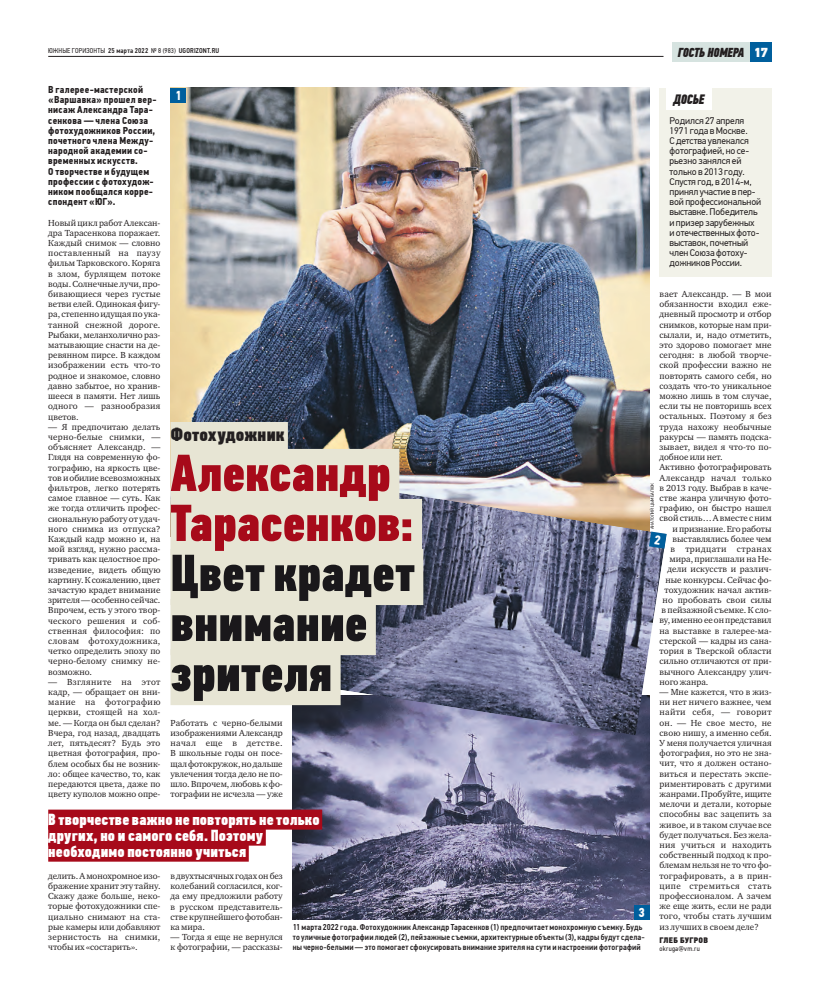
<style>
.page{position:relative;width:820px;height:993px;background:#fff}
.page>*{position:absolute;margin:0;border:0;box-sizing:border-box;transform-origin:0 0}
.t1{font:52px/50px "PF Din Text Comp Pro X Black";letter-spacing:.005em;color:#1a181b}
.t2{font:52px/50px "PF Din Text Comp Pro X Black";color:#a70a1a}
.t3{font:19px "PF Din Text Comp Pro X Black";letter-spacing:.01em;color:#231f20}
.t4{font:16px/16px "PF Din Text Comp Pro X Black";letter-spacing:.01em;color:#fff}
.t5{font:italic 13.6px "PF Din Text Comp Pro X Black";letter-spacing:-.015em;color:#231f20}
.t6{font:italic 13px "PF Din Text Comp Pro X Black";letter-spacing:-.015em;color:#231f20}
.t7{font:700 13px "PF Din Text Cond Pro";color:#fff}
.t8{font:700 10px/10.2px "PF Din Text Cond Pro";letter-spacing:.025em;color:#231f20}
.t9{font:9.6px/10.2px "PF Din Text Pro";letter-spacing:-.01em;color:#231f20}
.t10{font:9px/10.2px "Charter ITC";letter-spacing:.005em;color:#231f20;text-align:justify}
.t11{font:9px "Charter ITC";letter-spacing:.025em;color:#231f20}
.t12{font:9px "Charter ITC";letter-spacing:.04em;color:#231f20}
.t13{font:500 8.5px/10.2px "PF Din Text Cond Pro";letter-spacing:.02em;color:#231f20}
.t14{font:8px "PF Din Text Cond Pro X Black";letter-spacing:.03em;color:#231f20}
.t15{font:500 7px "PF Din Text Cond Pro";letter-spacing:.02em;color:#231f20}
.t16{font:7px "PF Din Text Cond Pro";letter-spacing:.04em;color:#231f20}
.t17{font:4.5px "PF Din Text Pro";letter-spacing:-.01em;color:#231f20}
.s1{font-weight:400}
.s2{font-family:"PF Din Text Pro";font-weight:900;font-style:normal;color:#fff}
</style>
<div class="page">
<hr style="left:48px;top:56px;width:615px;height:1px;background:#231f20">
<div style="left:671px;top:43px;width:78px;height:19px;background:#d6e3e0"></div>
<div style="left:749px;top:43px;width:22px;height:19px;background:#005f9d"></div>
<img style="left:170px;top:88px;width:479px;height:398px">
<div style="left:170px;top:422px;width:118px;height:27px;background:#e7e5d4"></div>
<img style="left:292px;top:705px;width:357px;height:214px">
<img style="left:329px;top:486px;width:336px;height:249px">
<div style="left:170px;top:449px;width:229px;height:56px;background:#e7e5d4"></div>
<div style="left:170px;top:499px;width:252px;height:56px;background:#e7e5d4"></div>
<div style="left:170px;top:549px;width:253px;height:56px;background:#e7e5d4"></div>
<div style="left:170px;top:599px;width:206px;height:56px;background:#e7e5d4"></div>
<div style="left:170px;top:649px;width:170px;height:56px;background:#e7e5d4"></div>
<div style="left:659px;top:88px;width:112px;height:188px;background:#f2f2e9"></div>
<div style="left:666px;top:88px;width:45px;height:22px;background:#fff"></div>
<div style="left:48px;top:809px;width:274px;height:20px;background:#a70a1a"></div>
<div style="left:48px;top:825px;width:218px;height:20px;background:#a70a1a"></div>
<div style="left:48px;top:841px;width:201px;height:20px;background:#a70a1a"></div>
<div style="left:170px;top:88px;width:16px;height:15px;background:#005f9d"></div>
<div style="left:633px;top:904px;width:16px;height:15px;background:#005f9d"></div>
<svg style="left:648px;top:531px;width:18px;height:17px"></svg>
<p class="t15" style="left:48px;top:47px;width:172px"><span class="s1">ЮЖНЫЕ ГОРИЗОНТЫ</span> 25 марта 2022 <span class="s1">№ 8 (983)</span> UGORIZONT.RU</p>
<p class="t8" style="left:48px;top:85px;width:110px">В галерее-мастерской «Варшавка» прошел вер&shy;нисаж Александра Тара&shy;сенкова — члена Союза фотохудожников России, почетного члена Между&shy;народной академии со&shy;временных искусств.<br>О творчестве и будущем профессии с фотохудож&shy;ником пообщался корре&shy;спондент «ЮГ».</p>
<p class="t10" style="left:48px;top:217px;width:114px">Новый цикл работ Алексан&shy;дра Тарасенкова поражает.<br>Каждый снимок — словно поставленный на паузу фильм Тарковского. Коряга в злом, бурлящем потоке воды. Солнечные лучи, про&shy;бивающиеся через густые ветви елей. Одинокая фигу&shy;ра, степенно идущая по ука&shy;танной снежной дороге.<br>Рыбаки, меланхолично раз&shy;матывающие снасти на де&shy;ревянном пирсе. В каждом изображении есть что-то родное и знакомое, словно давно забытое, но хранив&shy;шееся в памяти. Нет лишь одного — разнообразия цветов.</p>
<p class="t10" style="left:48px;top:421px;width:114px">— Я предпочитаю делать черно-белые снимки, — объясняет Александр. — Глядя на современную фо&shy;тографию, на яркость цве&shy;тов и обилие всевозможных фильтров, легко потерять самое главное — суть. Как же тогда отличить профес&shy;сиональную работу от удач&shy;ного снимка из отпуска?<br>Каждый кадр можно и, на мой взгляд, нужно рассма&shy;тривать как целостное про&shy;изведение, видеть общую картину. К сожалению, цвет зачастую крадет внимание зрителя — особенно сейчас.<br>Впрочем, есть у этого твор&shy;ческого решения и соб&shy;ственная философия: по словам фотохудожника, четко определить эпоху по черно-белому снимку не&shy;возможно.</p>
<p class="t10" style="left:48px;top:676px;width:114px">— Взгляните на этот кадр, — обращает он вни&shy;мание на фотографию церкви, стоящей на хол&shy;ме. — Когда он был сделан?<br>Вчера, год назад, двадцать лет, пятьдесят? Будь это цветная фотография, про&shy;блем особых бы не возник&shy;ло: общее качество, то, как передаются цвета, даже по цвету куполов можно опре-</p>
<h3 class="t6" style="left:677px;top:47px;width:92px">ГОСТЬ НОМЕРА <span class="s2">17</span></h3>
<h3 class="t7" style="left:175px;top:90px;width:8px">1</h3>
<h3 class="t5" style="left:673px;top:94px;width:32px">ДОСЬЕ</h3>
<p class="t9" style="left:669px;top:116px;width:93px">Родился 27 апреля<br>1971 года вМоскве.<br>Сдетства увлекался фотографией, но се&shy;рьезно занялся ей только в 2013 году.<br>Спустя год, в 2014-м, принял участие в пер&shy;вой профессиональной выставке. Победитель и призер зарубежных и отечественныхфото&shy;выставок, почетный член Союзафотоху&shy;дожниковРоссии.</p>
<p class="t10" style="left:659px;top:288px;width:114px">вает Александр. — В мои</p>
<p class="t10" style="left:659px;top:299px;width:114px">обязанности входил еже-</p>
<p class="t10" style="left:659px;top:309px;width:113px">дневный просмотр и отбор</p>
<p class="t10" style="left:659px;top:319px;width:114px">снимков, которые нам при-</p>
<p class="t10" style="left:659px;top:329px;width:114px">сылали, и, надо отметить,</p>
<p class="t10" style="left:659px;top:339px;width:113px">это здорово помогает мне</p>
<p class="t10" style="left:659px;top:350px;width:113px">сегодня: в любой творче-</p>
<p class="t10" style="left:659px;top:360px;width:114px">ской профессии важно не</p>
<p class="t10" style="left:659px;top:370px;width:113px">повторять самого себя, но</p>
<p class="t10" style="left:659px;top:380px;width:113px">создать что-то уникальное</p>
<p class="t10" style="left:659px;top:390px;width:113px">можно лишь в том случае,</p>
<p class="t10" style="left:659px;top:401px;width:113px">если ты не повторишь всех</p>
<p class="t10" style="left:659px;top:411px;width:114px">остальных. Поэтому я без</p>
<p class="t10" style="left:659px;top:421px;width:114px">труда нахожу необычные</p>
<p class="t10" style="left:659px;top:431px;width:113px">ракурсы — память подска-</p>
<p class="t10" style="left:659px;top:441px;width:113px">зывает, видел я что-то по-</p>
<p class="t10" style="left:659px;top:452px;width:65px">добное или нет.</p>
<p class="t10" style="left:659px;top:462px;width:114px">Активно фотографировать</p>
<p class="t11" style="left:659px;top:471px;width:114px">Александр начал только</p>
<p class="t10" style="left:659px;top:482px;width:113px">в 2013 году. Выбрав в каче-</p>
<p class="t10" style="left:659px;top:492px;width:114px">стве жанра уличную фото-</p>
<p class="t10" style="left:659px;top:503px;width:113px">графию, он быстро нашел</p>
<p class="t10" style="left:659px;top:513px;width:114px">свой стиль… А вместе с ним</p>
<p class="t10" style="left:672px;top:523px;width:100px">и признание. Его работы</p>
<p class="t10" style="left:672px;top:533px;width:100px">выставлялись более чем</p>
<p class="t12" style="left:670px;top:543px;width:102px">в тридцати странах</p>
<p class="t10" style="left:669px;top:554px;width:104px">мира, приглашали на Не-</p>
<p class="t10" style="left:667px;top:564px;width:106px">дели искусств и различ-</p>
<p class="t10" style="left:665px;top:574px;width:108px">ные конкурсы. Сейчас фо-</p>
<p class="t10" style="left:664px;top:584px;width:109px">тохудожник начал актив-</p>
<p class="t10" style="left:662px;top:594px;width:111px">но пробовать свои силы</p>
<p class="t10" style="left:661px;top:605px;width:112px">в пейзажной съемке. К сло-</p>
<p class="t10" style="left:659px;top:615px;width:114px">ву, именно ее он представил</p>
<p class="t10" style="left:659px;top:625px;width:114px">на выставке в галерее-ма-</p>
<p class="t10" style="left:659px;top:635px;width:114px">стерской — кадры из сана-</p>
<p class="t10" style="left:659px;top:645px;width:114px">тория в Тверской области</p>
<p class="t10" style="left:659px;top:656px;width:114px">сильно отличаются от при-</p>
<p class="t10" style="left:659px;top:666px;width:114px">вычного Александру улич-</p>
<p class="t10" style="left:659px;top:676px;width:50px">ного жанра.</p>
<p class="t10" style="left:659px;top:686px;width:114px">— Мне кажется, что в жиз&shy;ни нет ничего важнее, чем найти себя, — говорит он. — Не свое место, не свою нишу, а именно себя.<br>У меня получается уличная фотография, но это не зна&shy;чит, что я должен остано&shy;виться и перестать экспе&shy;риментировать с другими жанрами. Пробуйте, ищите мелочи и детали, которые способны вас зацепить за живое, и в таком случае все будет получаться. Без жела&shy;ния учиться и находить собственный подход к про&shy;блемам нельзя не то что фо&shy;тографировать, а в прин&shy;ципе стремиться стать профессио налом. А зачем же еще жить, если не ради того, чтобы стать лучшим из лучших в своем деле?</p>
<p class="t14" style="left:659px;top:936px;width:50px">ГЛЕБ БУГРОВ</p>
<p class="t16" style="left:659px;top:944px;width:42px">okruga@vm.ru</p>
<h2 class="t3" style="left:170px;top:426px;width:116px">Фотохудожник</h2>
<h1 class="t2" style="left:170px;top:453px;width:244px">Александр<br>Тарасенков:</h1>
<h1 class="t1" style="left:170px;top:552px;width:246px">Цвет крадет внимание зрителя</h1>
<p class="t17" style="left:650px;top:529px;width:48px;rotate:-90deg">АНАТОЛИЙЦЫМБАЛЮК</p>
<p class="t10" style="left:170px;top:717px;width:114px">Работать с черно-белыми изображениями Александр начал еще в детстве.<br>В школьные годы он посе&shy;щал фотокружок, но дальше увлечения тогда дело не по&shy;шло. Впрочем, любовь к фо&shy;тографии не исчезла — уже</p>
<h3 class="t4" style="left:48px;top:812px;width:273px">В творчестве важно не повторять не только других, но и самого себя. Поэтому необходимо постоянно учиться</h3>
<p class="t10" style="left:170px;top:870px;width:114px">в двухтысячных годах он без колебаний согласился, ког&shy;да ему предложили работу в русском представитель&shy;стве крупнейшего фотобан&shy;ка мира.</p>
<p class="t10" style="left:170px;top:931px;width:114px">— Тогда я еще не вернулся к фотографии, — рассказы-</p>
<p class="t10" style="left:48px;top:870px;width:114px">делить. А монохромное изо&shy;бражение хранит эту тайну.<br>Скажу даже больше, неко&shy;торые фотохудожники спе&shy;циально снимают на ста&shy;рые камеры или добавляют зернистость на снимки, чтобы их «состарить».</p>
<h3 class="t7" style="left:638px;top:906px;width:8px">3</h3>
<p class="t13" style="left:292px;top:922px;width:353px">11 марта 2022 года. Фотохудожник Александр Тарасенков (1) предпочитает монохромную съемку. Будь то уличные фотографии людей (2), пейзажные съемки, архитектурные объекты (3), кадры будут сдела&shy;ны черно-белыми — это помогает сфокусировать внимание зрителя на сути и настроении фотографий</p>
</div>
